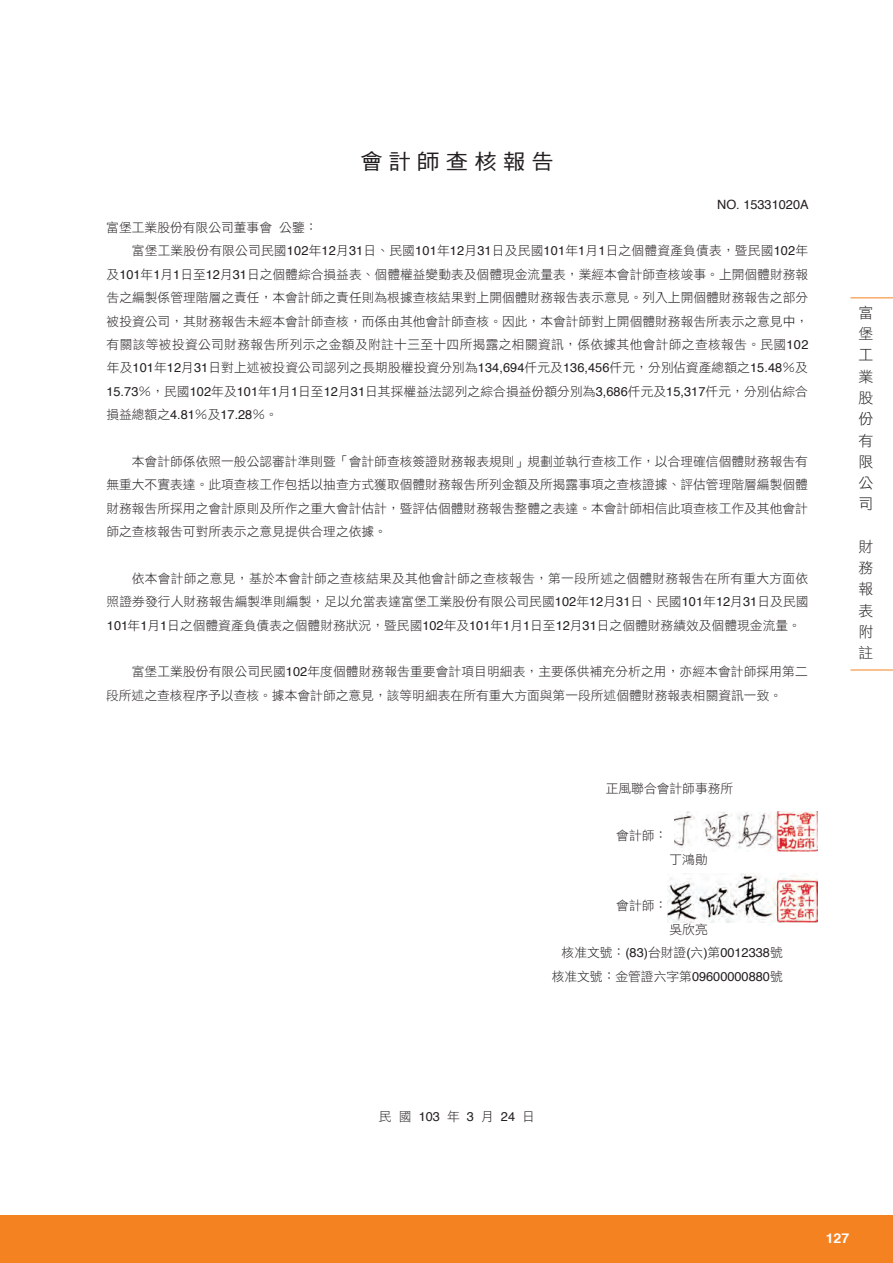
<style>
.page{position:relative;width:893px;height:1263px;background:#fff}
.page>*{position:absolute;margin:0;border:0;box-sizing:border-box;transform-origin:0 0}
.t1{font:21.3px "DF Hei Std W5";letter-spacing:.28em;color:#231f20;scale:1.05 1}
.t2{font:14.85px/21.3px "DF Hei Std W3";color:#231f20;text-align:justify}
.t3{font:700 13.5px "Helvetica";color:#fff;scale:1.05 1}
.t4{font:12.75px/23.4px "DF Hei Std W3";color:#231f20;text-align:justify}
.t5{font:12.75px "DF Hei Std W3";letter-spacing:.025em;color:#231f20}
.t6{font:12.75px "Helvetica";color:#231f20}
.s1{font-family:"Helvetica"}
.s2{font-family:"DF Hei Std W3"}
</style>
<div class="page">
<div style="left:0;top:1215px;width:893px;height:48px;background:#f58220"></div>
<hr style="left:850px;top:298px;width:43px;height:1px;background:#f58220">
<hr style="left:850px;top:670px;width:43px;height:1px;background:#f58220">
<img style="left:667px;top:873px;width:151px;height:50px">
<img style="left:675px;top:811px;width:143px;height:40px">
<h1 class="t1" style="left:360px;top:150px;width:186px">會計師查核報告</h1>
<p class="t6" style="left:717px;top:194px;width:93px">NO. 15331020A</p>
<p class="t4" style="left:106px;top:216px;width:213px">富堡工業股份有限公司董事會 公鑒：</p>
<p class="t4" style="left:132px;top:239px;width:678px">富堡工業股份有限公司民國<span class="s1">102</span>年<span class="s1">12</span>月<span class="s1">31</span>日、民國<span class="s1">101</span>年<span class="s1">12</span>月<span class="s1">31</span>日及民國<span class="s1">101</span>年<span class="s1">1</span>月<span class="s1">1</span>日之個體資產負債表，暨民國<span class="s1">102</span>年</p>
<p class="t4" style="left:107px;top:262px;width:703px">及<span class="s1">101</span>年<span class="s1">1</span>月<span class="s1">1</span>日至<span class="s1">12</span>月<span class="s1">31</span>日之個體綜合損益表、個體權益變動表及個體現金流量表，業經本會計師查核竣事。上開個體財務報</p>
<p class="t4" style="left:107px;top:286px;width:703px">告之編製係管理階層之責任，本會計師之責任則為根據查核結果對上開個體財務報告表示意見。列入上開個體財務報告之部分</p>
<p class="t4" style="left:107px;top:309px;width:703px">被投資公司，其財務報告未經本會計師查核，而係由其他會計師查核。因此，本會計師對上開個體財務報告所表示之意見中，</p>
<p class="t5" style="left:107px;top:338px;width:703px">有關該等被投資公司財務報告所列示之金額及附註十三至十四所揭露之相關資訊，係依據其他會計師之查核報告。民國<span class="s1">102</span></p>
<p class="t4" style="left:107px;top:356px;width:703px">年及<span class="s1">101</span>年<span class="s1">12</span>月<span class="s1">31</span>日對上述被投資公司認列之長期股權投資分別為<span class="s1">134,694</span>仟元及<span class="s1">136,456</span>仟元，分別佔資產總額之<span class="s1">15.48</span>％及</p>
<p class="t4" style="left:106px;top:379px;width:703px"><span class="s1">15.73</span>％，民國<span class="s1">102</span>年及<span class="s1">101</span>年<span class="s1">1</span>月<span class="s1">1</span>日至<span class="s1">12</span>月<span class="s1">31</span>日其採權益法認列之綜合損益份額分別為<span class="s1">3,686</span>仟元及<span class="s1">15,317</span>仟元，分別佔綜合</p>
<p class="t4" style="left:106px;top:403px;width:173px">損益總額之<span class="s1">4.81</span>％及<span class="s1">17.28</span>％。</p>
<p class="t4" style="left:106px;top:449px;width:703px;text-indent:26px">本會計師係依照一般公認審計準則暨「會計師查核簽證財務報表規則」規劃並執行查核工作，以合理確信個體財務報告有無重大不實表達。此項查核工作包括以抽查方式獲取個體財務報告所列金額及所揭露事項之查核證據、評估管理階層編製個體財務報告所採用之會計原則及所作之重大會計估計，暨評估個體財務報告整體之表達。本會計師相信此項查核工作及其他會計師之查核報告可對所表示之意見提供合理之依據。</p>
<p class="t4" style="left:107px;top:566px;width:703px;text-indent:25px">依本會計師之意見，基於本會計師之查核結果及其他會計師之查核報告，第一段所述之個體財務報告在所有重大方面依照證券發行人財務報告編製準則編製，足以允當表達富堡工業股份有限公司民國<span class="s1">102</span>年<span class="s1">12</span>月<span class="s1">31</span>日、民國<span class="s1">101</span>年<span class="s1">12</span>月<span class="s1">31</span>日及民國<span class="s1">101</span>年<span class="s1">1</span>月<span class="s1">1</span>日之個體資產負債表之個體財務狀況，暨民國<span class="s1">102</span>年及<span class="s1">101</span>年<span class="s1">1</span>月<span class="s1">1</span>日至<span class="s1">12</span>月<span class="s1">31</span>日之個體財務績效及個體現金流量。</p>
<p class="t4" style="left:106px;top:660px;width:703px;text-indent:26px">富堡工業股份有限公司民國<span class="s1">102</span>年度個體財務報告重要會計項目明細表，主要係供補充分析之用，亦經本會計師採用第二段所述之查核程序予以查核。據本會計師之意見，該等明細表在所有重大方面與第一段所述個體財務報表相關資訊一致。</p>
<p class="t4" style="left:606px;top:777px;width:129px">正風聯合會計師事務所</p>
<p class="t4" style="left:616px;top:824px;width:53px">會計師：</p>
<p class="t4" style="left:669px;top:847px;width:40px">丁鴻勛</p>
<p class="t4" style="left:616px;top:894px;width:53px">會計師：</p>
<p class="t4" style="left:669px;top:917px;width:40px">吳欣亮</p>
<p class="t6" style="left:562px;top:943px;width:223px"><span class="s2">核准文號：</span>(83)<span class="s2">台財證</span>(<span class="s2">六</span>)<span class="s2">第</span>0012338<span class="s2">號</span></p>
<p class="t4" style="left:552px;top:964px;width:233px">核准文號：金管證六字第<span class="s1">09600000880</span>號</p>
<p class="t2" style="left:858px;top:302px;width:16px">富堡工業股份有限公司</p>
<p class="t2" style="left:858px;top:536px;width:16px">財務報表附註</p>
<p class="t6" style="left:379px;top:1106px;width:157px"><span class="s2">民 國</span> 103 <span class="s2">年</span> 3 <span class="s2">月</span> 24 <span class="s2">日</span></p>
<p class="t3" style="left:826px;top:1228px;width:24px">127</p>
</div>
